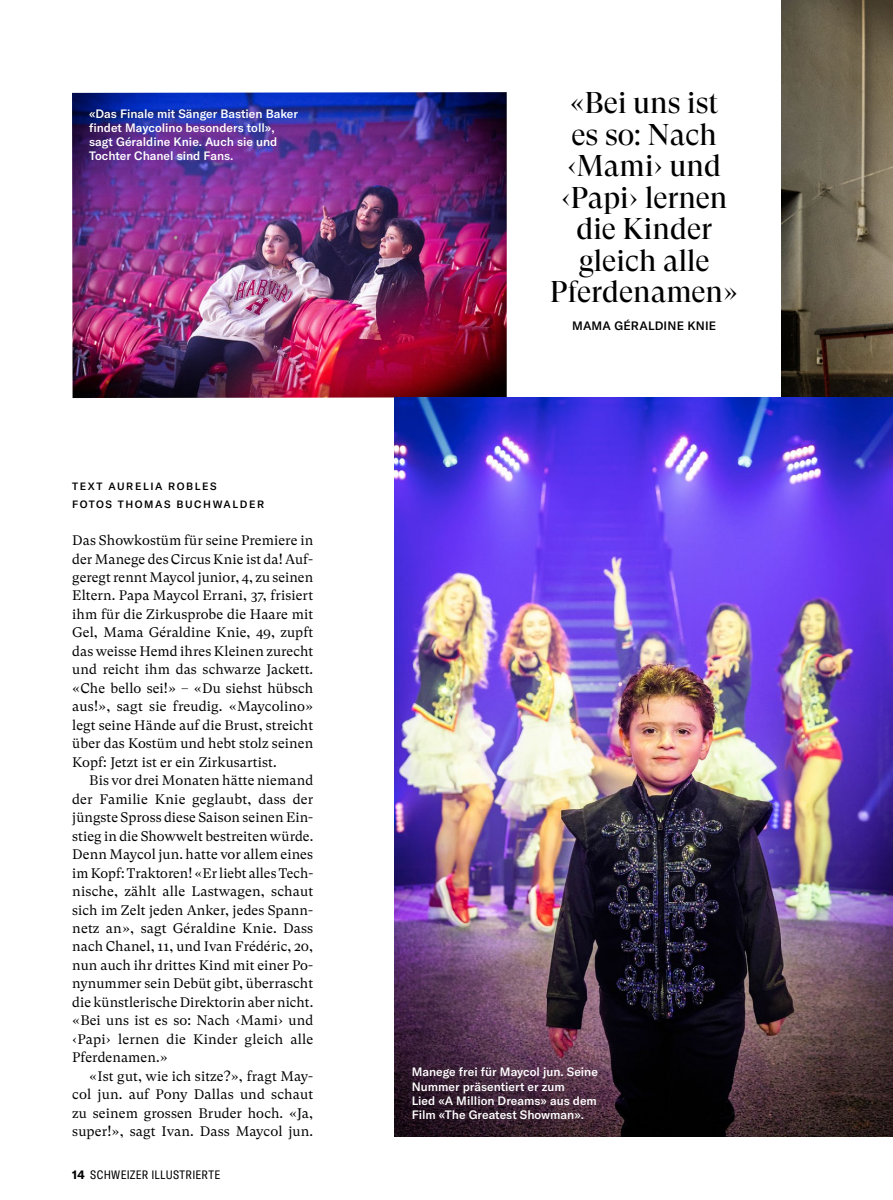
<style>
.page{position:relative;width:893px;height:1200px;background:#fff}
.page>*{position:absolute;margin:0;border:0;box-sizing:border-box;transform-origin:0 0}
._700_Quote_GTSupDis{font:30px/31.5px "GT Super Display";color:#000;text-align:center}
._500_LT_GTSupText_BS{font:13.8px/18.5px "GT Super Text";letter-spacing:.005em;color:#000;text-align:justify}
._800_Legi_GTAm_Med_x{font:500 12px/14.2px "GT America";color:#fff}
.t1{font:condensed 12px "GT America";letter-spacing:.025em;color:#000}
._704_Quote_Name_x10{font:500 12px "GT America";letter-spacing:.015em;color:#000}
._401_AUTOR_GTAm_x07{font:500 10.5px "GT America";letter-spacing:.15em;color:#000}
.s1{font-weight:700;font-stretch:normal}
</style>
<div class="page">
<img style="left:782px;top:0;width:111px;height:397px">
<img style="left:72px;top:92px;width:435px;height:306px">
<img style="left:395px;top:397px;width:498px;height:738px">
<p class="_800_Legi_GTAm_Med_x" style="left:89px;top:106px;width:211px">«Das Finale mit Sänger Bastien Baker findet Maycolino besonders toll», sagt Géraldine Knie. Auch sie und<br>Tochter Chanel sind Fans.</p>
<p class="_401_AUTOR_GTAm_x07" style="left:72px;top:479px;width:146px">TEXT AURELIA ROBLES</p>
<p class="_401_AUTOR_GTAm_x07" style="left:72px;top:498px;width:193px">FOTOS THOMAS BUCHWALDER</p>
<p class="_500_LT_GTSupText_BS" style="left:72px;top:531px;width:243px">Das Showkostüm für seine Premiere in der Manege des Circus Knie ist da! Auf&shy;geregt rennt Maycol junior, 4, zu seinen Eltern. Papa Maycol Errani, 37, frisiert ihm für die Zirkusprobe die Haare mit Gel, Mama Géraldine Knie, 49, zupft das weisse Hemd ihres Kleinen zurecht und reicht ihm das schwarze Jackett. «Che bello sei!» – «Du siehst hübsch aus!», sagt sie freudig. «Maycolino» legt seine Hände auf die Brust, streicht über das Kostüm und hebt stolz seinen Kopf: Jetzt ist er ein Zirkusartist.</p>
<p class="_500_LT_GTSupText_BS" style="left:72px;top:771px;width:243px;text-indent:17px">Bis vor drei Monaten hätte niemand der Familie Knie geglaubt, dass der jüngste Spross diese Saison seinen Ein&shy;stieg in die Showwelt bestreiten würde.<br>Denn Maycol jun. hatte vor allem eines im Kopf: Traktoren! «Er liebt alles Tech&shy;nische, zählt alle Lastwagen, schaut sich im Zelt jeden Anker, jedes Spann&shy;netz an», sagt Géraldine Knie. Dass nach Chanel, 11, und Ivan Frédéric, 20, nun auch ihr drittes Kind mit einer Po&shy;nynummer sein Debüt gibt, überrascht die künstlerische Direktorin aber nicht. «Bei uns ist es so: Nach ‹Mami› und ‹Papi› lernen die Kinder gleich alle Pferdenamen.»</p>
<p class="_500_LT_GTSupText_BS" style="left:72px;top:1066px;width:243px;text-indent:17px">«Ist gut, wie ich sitze?», fragt May&shy;col jun. auf Pony Dallas und schaut zu seinem grossen Bruder hoch. «Ja, super!», sagt Ivan. Dass Maycol jun.</p>
<p class="t1" style="left:72px;top:1167px;width:150px"><span class="s1">14</span> SCHWEIZER ILLUSTRIERTE</p>
<p class="_700_Quote_GTSupDis" style="left:550px;top:88px;width:189px">«Bei uns ist<br>es so: Nach ‹Mami› und ‹Papi› lernen die Kinder gleich alle<br>Pferdenamen»</p>
<p class="_704_Quote_Name_x10" style="left:572px;top:318px;width:146px">MAMA GÉRALDINE KNIE</p>
<p class="_800_Legi_GTAm_Med_x" style="left:412px;top:1064px;width:188px">Manege frei für Maycol jun. Seine<br>Nummer präsentiert er zum<br>Lied «A Million Dreams» aus dem<br>Film «The Greatest Showman».</p>
</div>
